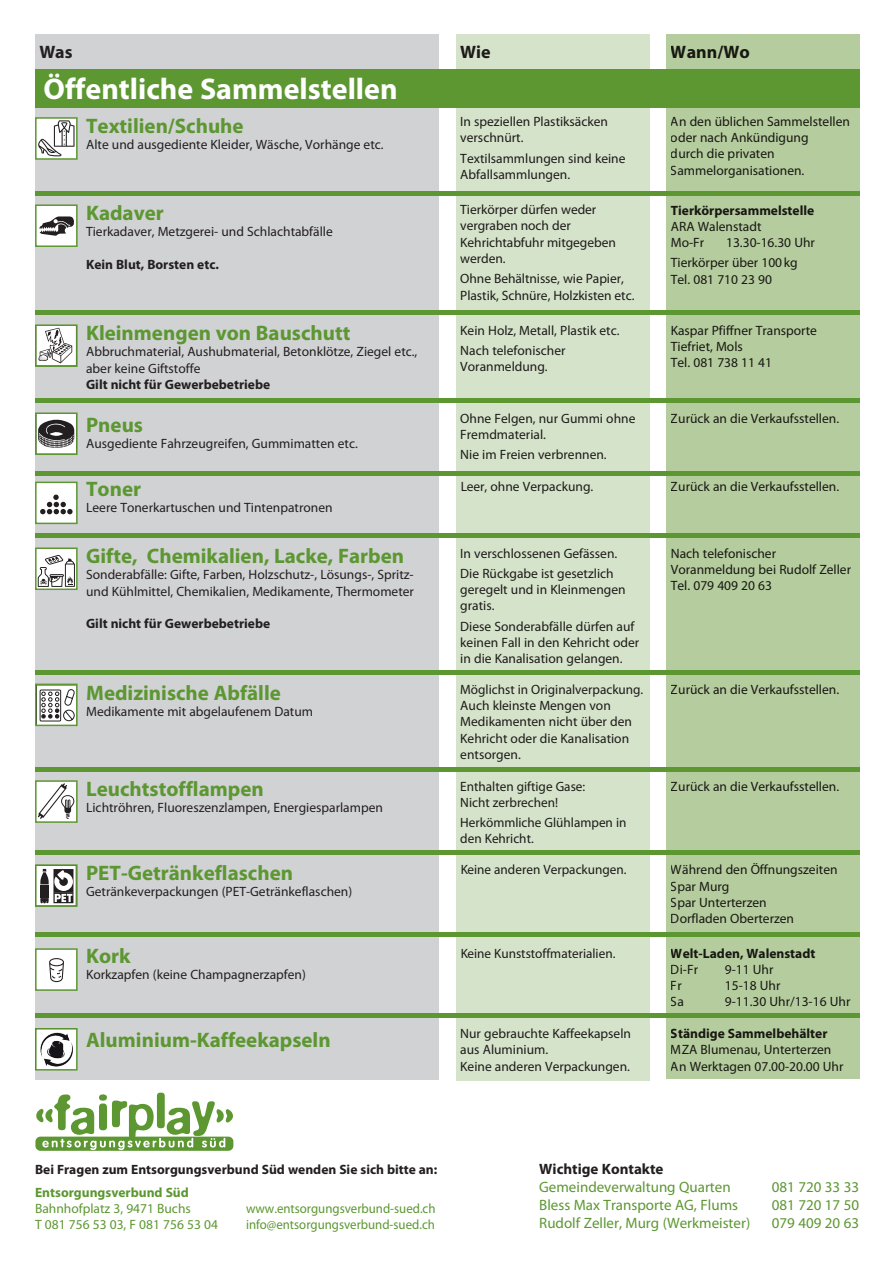
<style>
.page{position:relative;width:893px;height:1263px;background:#fff}
.page>*{position:absolute;margin:0;border:0;box-sizing:border-box;transform-origin:0 0}
.t1{font:700 30px "Myriad Pro";color:#fff}
.t2{font:700 21px "Myriad Pro";color:#5c9731}
.t3{font:700 18px "Myriad Pro";color:#231f20}
.t4{font:15px "Myriad Pro";color:#5c9731}
.t5{font:700 15px "Myriad Pro";color:#231f20}
.t6{font:13.5px/16.2px "Myriad Pro";color:#231f20}
.t7{font:700 13.5px "Myriad Pro";color:#231f20}
.t8{font:13.5px/16.2px "Myriad Pro";color:#5c9731;scale:.95 1}
.t9{font:13.5px/16.2px "Myriad Pro";color:#5c9731}
.t10{font:700 13.5px "Myriad Pro";color:#5c9731}
</style>
<div class="page">
<div style="left:35px;top:34px;width:404px;height:1046px;background:#d1d2d4"></div>
<div style="left:456px;top:34px;width:193px;height:1046px;background:#d6e3cb"></div>
<div style="left:666px;top:34px;width:194px;height:1044px;background:#b5cc9e"></div>
<div style="left:35px;top:1136px;width:198px;height:15px;background:#7aaa57;border-radius:5px"></div>
<div style="left:157px;top:1093px;width:8px;height:35px;background:#5c9731;border-radius:3px"></div>
<svg style="left:36px;top:1094px;width:197px;height:56px"></svg>
<div style="left:35px;top:191px;width:825px;height:5px;background:#5c9731"></div>
<div style="left:35px;top:310px;width:825px;height:5px;background:#5c9731"></div>
<hr style="left:35px;top:399px;width:825px;height:4px;background:#5c9731">
<hr style="left:35px;top:471px;width:825px;height:4px;background:#5c9731">
<hr style="left:35px;top:534px;width:825px;height:4px;background:#5c9731">
<hr style="left:35px;top:671px;width:825px;height:4px;background:#5c9731">
<div style="left:35px;top:767px;width:825px;height:5px;background:#5c9731"></div>
<svg style="left:38px;top:867px;width:37px;height:37px"></svg>
<svg style="left:40px;top:869px;width:33px;height:34px"></svg>
<div style="left:35px;top:864px;width:43px;height:43px;border:2px solid #5c9731"></div>
<hr style="left:35px;top:932px;width:825px;height:4px;background:#5c9731">
<svg style="left:38px;top:687px;width:37px;height:36px"></svg>
<div style="left:35px;top:684px;width:43px;height:42px;border:2px solid #5c9731"></div>
<div style="left:35px;top:69px;width:825px;height:39px;background:#5c9731"></div>
<div style="left:36px;top:413px;width:41px;height:41px;background:#fff"></div>
<svg style="left:38px;top:419px;width:36px;height:29px"></svg>
<div style="left:35px;top:412px;width:43px;height:43px;border:2px solid #5c9731"></div>
<div style="left:36px;top:325px;width:41px;height:41px;background:#fff"></div>
<svg style="left:38px;top:328px;width:34px;height:35px"></svg>
<div style="left:35px;top:324px;width:43px;height:43px;border:2px solid #5c9731"></div>
<div style="left:35px;top:482px;width:43px;height:42px;background:#fff;border:2px solid #5c9731"></div>
<div style="left:35px;top:850px;width:825px;height:5px;background:#5c9731"></div>
<hr style="left:35px;top:1013px;width:825px;height:4px;background:#5c9731">
<svg style="left:40px;top:495px;width:33px;height:19px"></svg>
<img style="left:38px;top:1031px;width:37px;height:36px">
<div style="left:35px;top:1028px;width:43px;height:42px;border:2px solid #5c9731"></div>
<svg style="left:35px;top:117px;width:43px;height:43px"></svg>
<svg style="left:38px;top:120px;width:37px;height:36px"></svg>
<div style="left:35px;top:204px;width:43px;height:43px;background:#fff;border:2px solid #5c9731"></div>
<svg style="left:39px;top:216px;width:35px;height:20px"></svg>
<div style="left:35px;top:547px;width:43px;height:43px;background:#fff;border:2px solid #5c9731"></div>
<svg style="left:38px;top:555px;width:37px;height:32px"></svg>
<div style="left:35px;top:780px;width:43px;height:43px;background:#fff;border:2px solid #5c9731"></div>
<svg style="left:38px;top:783px;width:36px;height:36px"></svg>
<div style="left:35px;top:948px;width:43px;height:43px;background:#fff;border:2px solid #5c9731"></div>
<svg style="left:49px;top:958px;width:15px;height:24px"></svg>
<h3 class="t3" style="left:39px;top:40px;width:35px">Was</h3>
<h1 class="t1" style="left:44px;top:69px;width:355px">Öffentliche Sammelstellen</h1>
<h2 class="t2" style="left:86px;top:112px;width:159px">Textilien/Schuhe</h2>
<p class="t6" style="left:86px;top:136px;width:299px">Alte und ausgediente Kleider, Wäsche, Vorhänge etc.</p>
<h2 class="t2" style="left:86px;top:199px;width:79px">Kadaver</h2>
<p class="t6" style="left:86px;top:224px;width:248px">Tierkadaver, Metzgerei- und Schlachtabfälle</p>
<p class="t7" style="left:86px;top:255px;width:134px">Kein Blut, Borsten etc.</p>
<h2 class="t2" style="left:86px;top:319px;width:266px">Kleinmengen von Bauschutt</h2>
<p class="t6" style="left:86px;top:344px;width:333px">Abbruchmaterial, Aushubmaterial, Betonklötze, Ziegel etc., aber keine Giftstoffe</p>
<p class="t7" style="left:86px;top:375px;width:186px">Gilt nicht für Gewerbebetriebe</p>
<h2 class="t2" style="left:86px;top:411px;width:58px">Pneus</h2>
<p class="t6" style="left:86px;top:435px;width:273px">Ausgediente Fahrzeugreifen, Gummimatten etc.</p>
<h2 class="t2" style="left:86px;top:475px;width:56px">Toner</h2>
<p class="t6" style="left:86px;top:500px;width:248px">Leere Tonerkartuschen und Tintenpatronen</p>
<h2 class="t2" style="left:86px;top:542px;width:320px">Gifte, Chemikalien, Lacke, Farben</h2>
<p class="t6" style="left:86px;top:567px;width:329px">Sonderabfälle: Gifte, Farben, Holzschutz-, Lösungs-, Spritz&shy;und Kühlmittel, Chemikalien, Medikamente, Thermometer</p>
<p class="t7" style="left:86px;top:615px;width:186px">Gilt nicht für Gewerbebetriebe</p>
<h2 class="t2" style="left:86px;top:679px;width:196px">Medizinische Abfälle</h2>
<p class="t6" style="left:86px;top:703px;width:228px">Medikamente mit abgelaufenem Datum</p>
<h2 class="t2" style="left:86px;top:775px;width:179px">Leuchtstofflampen</h2>
<p class="t6" style="left:86px;top:799px;width:298px">Lichtröhren, Fluoreszenzlampen, Energiesparlampen</p>
<h2 class="t2" style="left:86px;top:859px;width:208px">PET-Getränkeflaschen</h2>
<p class="t6" style="left:86px;top:883px;width:268px">Getränkeverpackungen (PET-Getränkeflaschen)</p>
<h2 class="t2" style="left:86px;top:942px;width:46px">Kork</h2>
<p class="t6" style="left:86px;top:966px;width:221px">Korkzapfen (keine Champagnerzapfen)</p>
<h3 class="t3" style="left:460px;top:40px;width:32px">Wie</h3>
<h3 class="t3" style="left:671px;top:40px;width:80px">Wann/Wo</h3>
<p class="t6" style="left:460px;top:113px;width:149px">In speziellen Plastiksäcken verschnürt.</p>
<p class="t6" style="left:460px;top:150px;width:167px">Textilsammlungen sind keine<br>Abfallsammlungen.</p>
<p class="t6" style="left:460px;top:201px;width:157px">Tierkörper dürfen weder ver graben noch der<br>Kehrichtabfuhr mitgegeben werden.</p>
<p class="t6" style="left:460px;top:270px;width:176px">Ohne Behältnisse, wie Papier,<br>Plastik, Schnüre, Holzkisten etc.</p>
<p class="t6" style="left:460px;top:320px;width:161px;line-height:20.4px">Kein Holz, Metall, Plastik etc.<br>Nach telefonischer</p>
<p class="t6" style="left:460px;top:358px;width:89px">Voranmeldung.</p>
<p class="t6" style="left:460px;top:410px;width:177px">Ohne Felgen, nur Gummi ohne<br>Fremdmaterial.</p>
<p class="t6" style="left:460px;top:446px;width:148px">Nie im Freien verbrennen.</p>
<p class="t6" style="left:460px;top:478px;width:135px">Leer, ohne Verpackung.</p>
<p class="t6" style="left:460px;top:543px;width:159px;line-height:20.4px">In verschlossenen Gefässen.<br>Die Rückgabe ist gesetzlich</p>
<p class="t6" style="left:460px;top:581px;width:167px">geregelt und in Kleinmengen gratis.</p>
<p class="t6" style="left:460px;top:618px;width:181px">Diese Sonderabfälle dürfen auf keinen Fall in den Kehricht oder in die Kanalisation gelangen.</p>
<p class="t6" style="left:460px;top:681px;width:184px">Möglichst in Originalverpackung.<br>Auch kleinste Mengen von<br>Medikamenten nicht über den<br>Kehricht oder die Kanalisation entsorgen.</p>
<p class="t6" style="left:460px;top:778px;width:126px">Enthalten giftige Gase:<br>Nicht zerbrechen!</p>
<p class="t6" style="left:460px;top:814px;width:168px">Herkömmliche Glühlampen in den Kehricht.</p>
<p class="t6" style="left:460px;top:861px;width:168px">Keine anderen Verpackungen.</p>
<p class="t6" style="left:460px;top:945px;width:157px">Keine Kunststoffmaterialien.</p>
<p class="t6" style="left:671px;top:113px;width:181px">An den üblichen Sammelstellen oder nach Ankündigung<br>durch die privaten<br>Sammelorganisationen.</p>
<p class="t7" style="left:671px;top:201px;width:145px">Tierkörpersammelstelle</p>
<p class="t6" style="left:671px;top:218px;width:92px">ARA Walenstadt<br>Mo-Fr</p>
<p class="t6" style="left:671px;top:232px;width:146px;line-height:20.4px;text-indent:55px">13.30-16.30 Uhr<br>Tierkörper über 100 kg</p>
<p class="t6" style="left:671px;top:271px;width:103px">Tel. 081 710 23 90</p>
<p class="t6" style="left:671px;top:322px;width:148px">Kaspar Pfiffner Transporte<br>Tiefriet, Mols<br>Tel. 081 738 11 41</p>
<p class="t6" style="left:671px;top:410px;width:170px">Zurück an die Verkaufsstellen.</p>
<p class="t6" style="left:671px;top:478px;width:170px">Zurück an die Verkaufsstellen.</p>
<p class="t6" style="left:671px;top:545px;width:182px">Nach telefonischer<br>Voranmeldung bei Rudolf Zeller<br>Tel. 079 409 20 63</p>
<p class="t6" style="left:671px;top:681px;width:170px">Zurück an die Verkaufsstellen.</p>
<p class="t6" style="left:671px;top:778px;width:170px">Zurück an die Verkaufsstellen.</p>
<p class="t6" style="left:671px;top:861px;width:168px">Während den Öffnungszeiten<br>Spar Murg<br>Spar Unterterzen<br>Dorfladen Oberterzen</p>
<p class="t7" style="left:671px;top:944px;width:146px">Welt-Laden, Walenstadt</p>
<p class="t6" style="left:671px;top:961px;width:29px">Di-Fr</p>
<p class="t6" style="left:725px;top:961px;width:50px">9-11 Uhr</p>
<p class="t6" style="left:671px;top:977px;width:12px">Fr</p>
<p class="t6" style="left:725px;top:977px;width:57px">15-18 Uhr</p>
<p class="t6" style="left:671px;top:993px;width:15px">Sa</p>
<p class="t6" style="left:725px;top:993px;width:127px">9-11.30 Uhr/13-16 Uhr</p>
<h2 class="t2" style="left:86px;top:1026px;width:246px">Aluminium-Kaffeekapseln</h2>
<p class="t6" style="left:460px;top:1025px;width:172px">Nur gebrauchte Kaffeekapseln aus Aluminium.<br>Keine anderen Verpackungen.</p>
<p class="t7" style="left:671px;top:1025px;width:158px">Ständige Sammelbehälter</p>
<p class="t6" style="left:671px;top:1041px;width:174px">MZA Blumenau, Unterterzen<br>An Werktagen 07.00-20.00 Uhr</p>
<p class="t7" style="left:35px;top:1161px;width:404px">Bei Fragen zum Entsorgungsverbund Süd wenden Sie sich bitte an:</p>
<p class="t5" style="left:539px;top:1159px;width:126px">Wichtige Kontakte</p>
<p class="t4" style="left:539px;top:1178px;width:193px">Gemeindeverwaltung Quarten</p>
<p class="t4" style="left:772px;top:1178px;width:89px">081 720 33 33</p>
<p class="t4" style="left:539px;top:1196px;width:200px">Bless Max Transporte AG, Flums</p>
<p class="t4" style="left:772px;top:1196px;width:89px">081 720 17 50</p>
<p class="t4" style="left:539px;top:1214px;width:212px">Rudolf Zeller, Murg (Werkmeister)</p>
<p class="t4" style="left:772px;top:1214px;width:89px">079 409 20 63</p>
<p class="t10" style="left:35px;top:1183px;width:155px">Entsorgungsverbund Süd</p>
<p class="t9" style="left:35px;top:1200px;width:184px">Bahnhofplatz 3, 9471 Buchs<br>T 081 756 53 03, F 081 756 53 04</p>
<p class="t8" style="left:246px;top:1200px;width:201px">www.entsorgungsverbund-sued.ch info@entsorgungsverbund-sued.ch</p>
</div>
